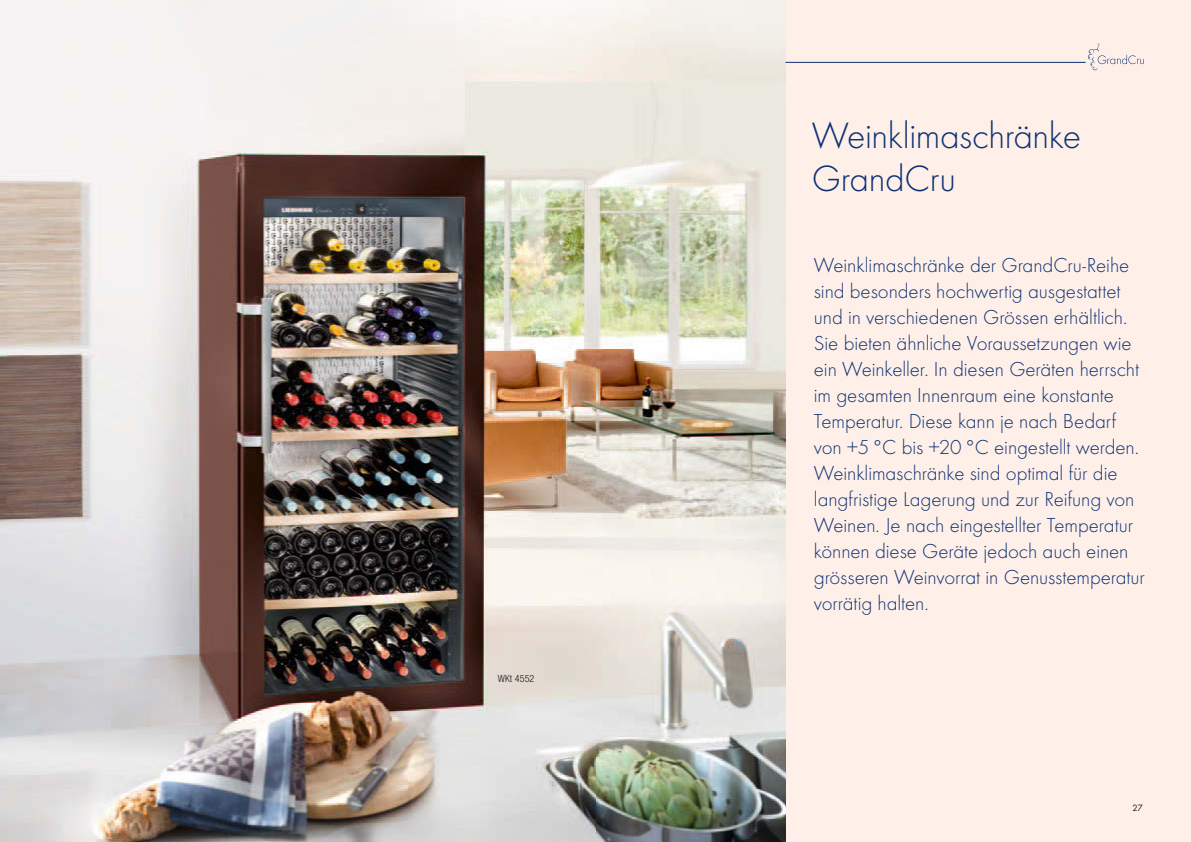
<style>
.page{position:relative;width:1191px;height:842px;background:#fff}
.page>*{position:absolute;margin:0;border:0;box-sizing:border-box;transform-origin:0 0}
.t1{font:300 38px/43px "Futura";letter-spacing:-.01em;color:#0d3174}
.t2{font:300 21px/26px "Futura";letter-spacing:-.005em;color:#0d3174}
.t3{font:300 condensed 10px "Helvetica Neue LTW1 G";letter-spacing:.01em;color:#1a1a18}
.t4{font:9.5px "Futura Boo";color:#1a1a18}
</style>
<div class="page">
<div style="left:590px;top:0;width:601px;height:842px;background:#fef0e8"></div>
<img style="left:595px;top:0;width:190px;height:842px">
<img style="left:0;top:0;width:595px;height:842px">
<hr style="left:785px;top:62px;width:300px;height:1px;background:#0d3174">
<img style="left:1084px;top:43px;width:60px;height:28px">
<p class="t3" style="left:497px;top:675px;width:38px">WKt 4552</p>
<h1 class="t1" style="left:811px;top:117px;width:271px">Weinklimaschränke<br>GrandCru</h1>
<p class="t2" style="left:814px;top:254px;width:333px">Weinklimaschränke der GrandCru- Reihe sind besonders hochwertig ausgestattet und in verschiedenen Grössen erhältlich.<br>Sie bieten ähnliche Voraussetzungen wie ein Weinkeller. In diesen Geräten herrscht im gesamten Innenraum eine konstante Temperatur. Diese kann je nach Bedarf von +5 °C bis +20 °C eingestellt werden.<br>Weinklimaschränke sind optimal für die langfristige Lagerung und zur Reifung von Weinen. Je nach eingestellter Temperatur können diese Geräte jedoch auch einen grösseren Weinvorrat in Genusstemperatur vorrätig halten.</p>
<p class="t4" style="left:1132px;top:804px;width:12px">27</p>
</div>
